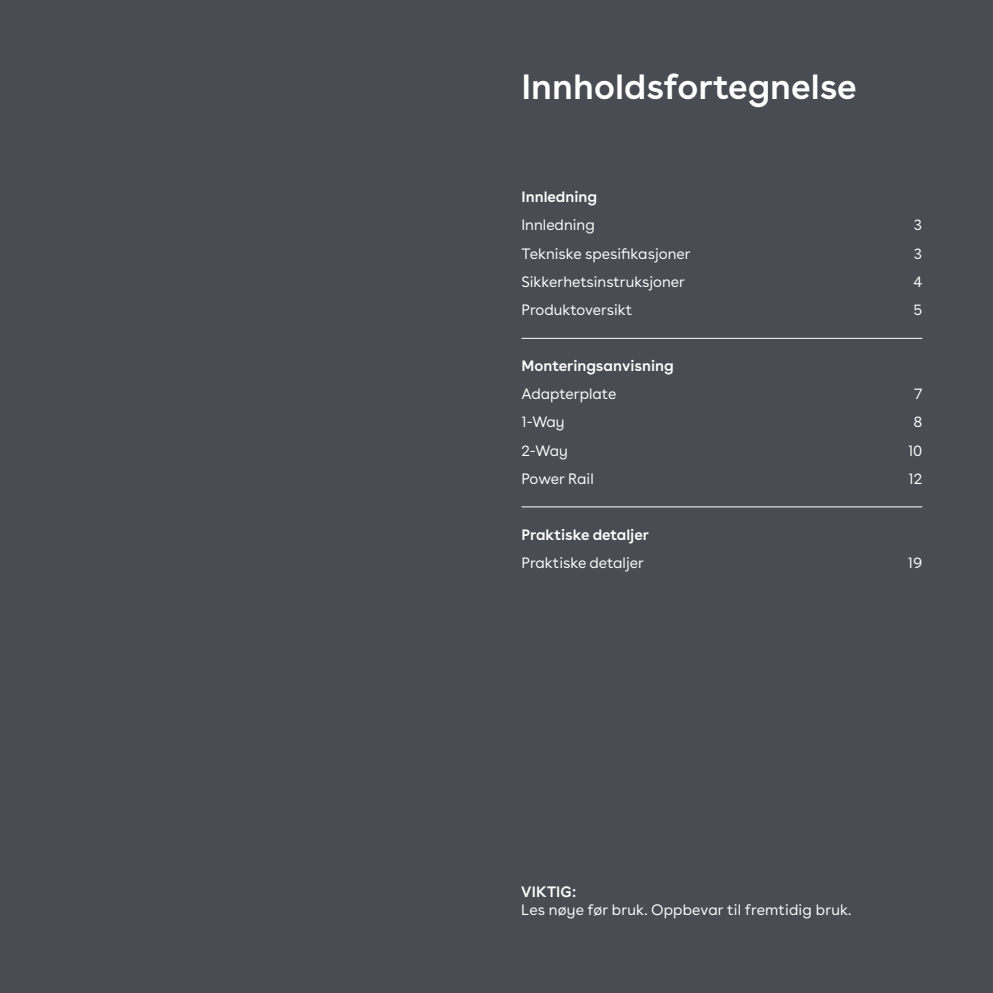
<style>
.page{position:relative;width:993px;height:993px;background:#fff}
.page>*{position:absolute;margin:0;border:0;box-sizing:border-box;transform-origin:0 0}
.t1{font:600 35px "Buenos Aires";color:#fff}
.t2{font:15px/28px "Buenos Aires";color:#fff}
.t3{font:600 15px "Buenos Aires";color:#fff}
</style>
<div class="page">
<div style="left:0;top:0;width:992px;height:992px;background:#494d53"></div>
<hr style="left:521px;top:338px;width:400px;height:1px;background:#fff">
<hr style="left:521px;top:506px;width:400px;height:1px;background:#fff">
<h1 class="t1" style="left:521px;top:57px;width:337px">Innholdsfortegnelse</h1>
<p class="t3" style="left:521px;top:184px;width:77px">Innledning</p>
<p class="t2" style="left:521px;top:210px;width:170px">Innledning<br>Tekniske spesifikasjoner<br>Sikkerhetsinstruksjoner<br>Produktoversikt</p>
<p class="t3" style="left:521px;top:353px;width:153px">Monteringsanvisning</p>
<p class="t2" style="left:521px;top:378px;width:96px">Adapterplate<br>1-Way<br>2-Way<br>Power Rail</p>
<p class="t3" style="left:521px;top:522px;width:129px">Praktiske detaljer</p>
<p class="t2" style="left:521px;top:547px;width:124px">Praktiske detaljer</p>
<p class="t2" style="left:913px;top:210px;width:11px;text-align:justify">3<br>3<br>4<br>5</p>
<p class="t2" style="left:907px;top:378px;width:16px;text-align:center">7<br>8<br>10<br>12</p>
<p class="t2" style="left:907px;top:547px;width:16px">19</p>
<p class="t3" style="left:521px;top:878px;width:56px">VIKTIG:</p>
<p class="t2" style="left:521px;top:894px;width:331px">Les nøye før bruk. Oppbevar til fremtidig bruk.</p>
</div>
